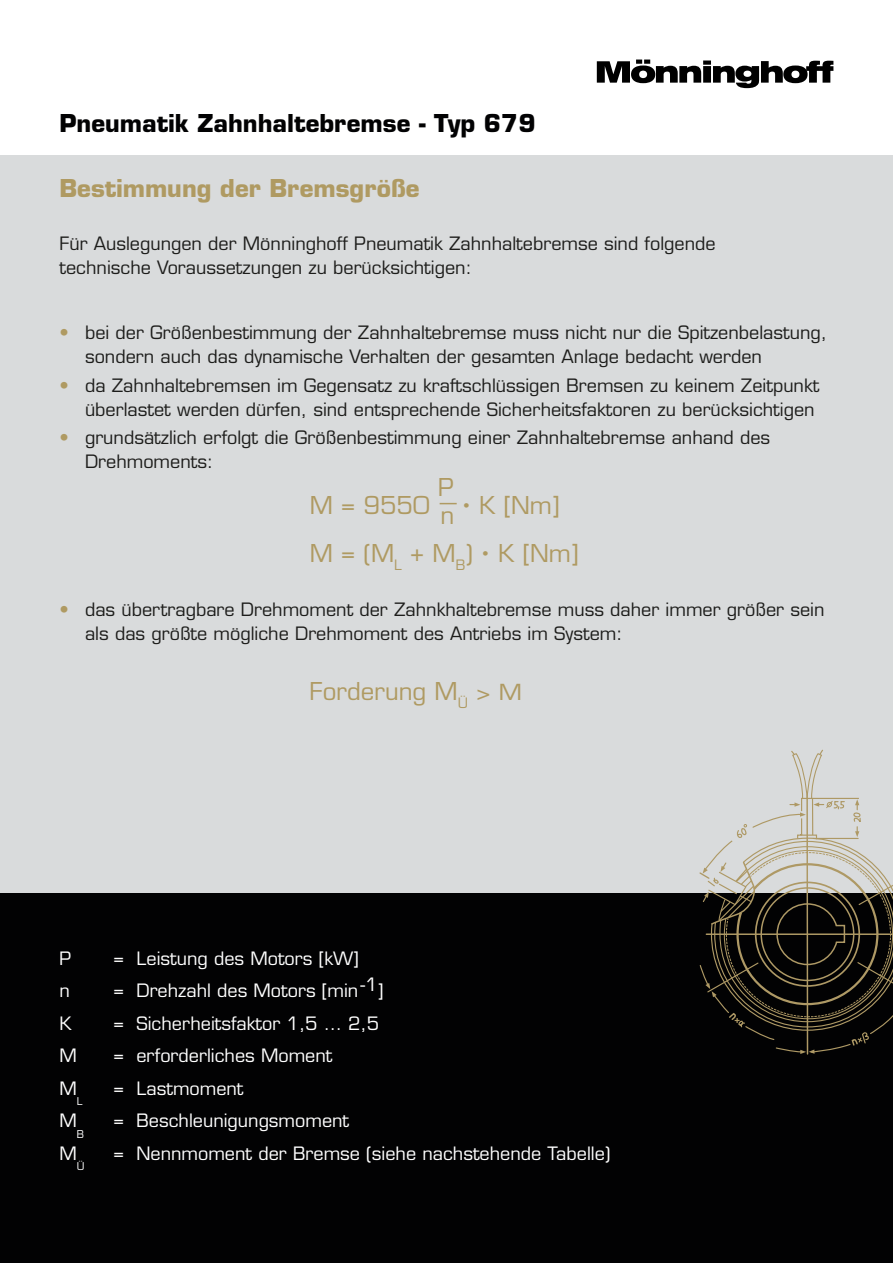
<style>
.page{position:relative;width:893px;height:1263px;background:#fff}
.page>*{position:absolute;margin:0;border:0;box-sizing:border-box;transform-origin:0 0}
.Formel{font:24px "Eurostile LT Std";color:#af9a62}
.t1{font:700 24px "Eurostile LT Std";color:#020203}
.Überschrift_H2{font:700 24px "Eurostile LT Std";color:#af9a62}
.Fließtext{font:18px/24px "Eurostile LT Std";color:#1d1d1b}
.Fließtext_weiß{font:18px "Eurostile LT Std";color:#fff}
.Fließtext_weiß-2{font:10.5px "Eurostile LT Std";color:#fff}
.s1{color:#af9a62}
.s2{font-size:21.6px}
</style>
<div class="page">
<div style="left:0;top:156px;width:893px;height:741px;background:#d9dbdc"></div>
<div style="left:0;top:893px;width:893px;height:370px;background:#020203"></div>
<svg style="left:597px;top:60px;width:236px;height:28px"></svg>
<svg style="left:440px;top:503px;width:17px;height:1px"></svg>
<svg style="left:699px;top:749px;width:194px;height:305px"></svg>
<p class="t1" style="left:60px;top:108px;width:478px">Pneumatik Zahnhaltebremse - Typ 679</p>
<p class="Überschrift_H2" style="left:60px;top:173px;width:362px">Bestimmung der Bremsgröße</p>
<p class="Fließtext" style="left:60px;top:232px;width:658px">Für Auslegungen der Mönninghoff Pneumatik Zahnhaltebremse sind folgende technische Voraussetzungen zu berücksichtigen:</p>
<p class="Fließtext" style="left:85px;top:321px;width:743px;text-indent:-26px"><span class="s1">•</span> bei der Größenbestimmung der Zahnhaltebremse muss nicht nur die Spitzenbelastung, sondern auch das dynamische Verhalten der gesamten Anlage bedacht werden</p>
<p class="Fließtext" style="left:60px;top:373px;width:761px;text-align:right"><span class="s1">•</span> da Zahnhaltebremsen im Gegensatz zu kraftschlüssigen Bremsen zu keinem Zeitpunkt überlastet werden dürfen, sind entsprechende Sicherheitsfaktoren zu berücksichtigen</p>
<p class="Fließtext" style="left:85px;top:425px;width:687px;text-indent:-26px"><span class="s1">•</span> grundsätzlich erfolgt die Größenbestimmung einer Zahnhaltebremse anhand des<br>Drehmoments:</p>
<p class="Formel" style="left:438px;top:473px;width:17px">P</p>
<p class="Formel" style="left:310px;top:491px;width:121px">M = 9550</p>
<p class="Formel" style="left:479px;top:491px;width:82px">K [Nm]</p>
<p class="Formel" style="left:310px;top:539px;width:270px">M = (M<sub>L</sub> + M<sub>B</sub>) K [Nm]</p>
<p class="Formel" style="left:440px;top:501px;width:15px">n</p>
<p class="Fließtext" style="left:85px;top:598px;width:741px;text-indent:-26px"><span class="s1">•</span> das übertragbare Drehmoment der Zahnkhaltebremse muss daher immer größer sein als das größte mögliche Drehmoment des Antriebs im System:</p>
<p class="Formel" style="left:310px;top:677px;width:214px">Forderung M<sub>Ü</sub> <span class="s2">&gt; M</span></p>
<p class="Fließtext_weiß" style="left:60px;top:947px;width:13px">P</p>
<p class="Fließtext_weiß" style="left:114px;top:947px;width:247px">= Leistung des Motors [kW]</p>
<p class="Fließtext_weiß" style="left:60px;top:980px;width:12px">n</p>
<p class="Fließtext_weiß" style="left:114px;top:980px;width:271px">= Drehzahl des Motors [min-1]</p>
<p class="Fließtext_weiß" style="left:60px;top:1012px;width:14px">K</p>
<p class="Fließtext_weiß" style="left:114px;top:1012px;width:267px">= Sicherheitsfaktor 1,5 … 2,5</p>
<p class="Fließtext_weiß" style="left:60px;top:1045px;width:19px">M</p>
<p class="Fließtext_weiß" style="left:114px;top:1045px;width:220px">= erforderliches Moment</p>
<p class="Fließtext_weiß" style="left:60px;top:1077px;width:19px">M</p>
<p class="Fließtext_weiß-2" style="left:77px;top:1095px;width:7px">L</p>
<p class="Fließtext_weiß" style="left:114px;top:1077px;width:132px">= Lastmoment</p>
<p class="Fließtext_weiß" style="left:60px;top:1110px;width:19px">M</p>
<p class="Fließtext_weiß-2" style="left:77px;top:1127px;width:9px">B</p>
<p class="Fließtext_weiß" style="left:60px;top:1142px;width:19px">M</p>
<p class="Fließtext_weiß-2" style="left:77px;top:1160px;width:9px">Ü</p>
<p class="Fließtext_weiß" style="left:114px;top:1110px;width:237px">= Beschleunigungsmoment</p>
<p class="Fließtext_weiß" style="left:114px;top:1142px;width:498px">= Nennmoment der Bremse (siehe nachstehende Tabelle)</p>
</div>
